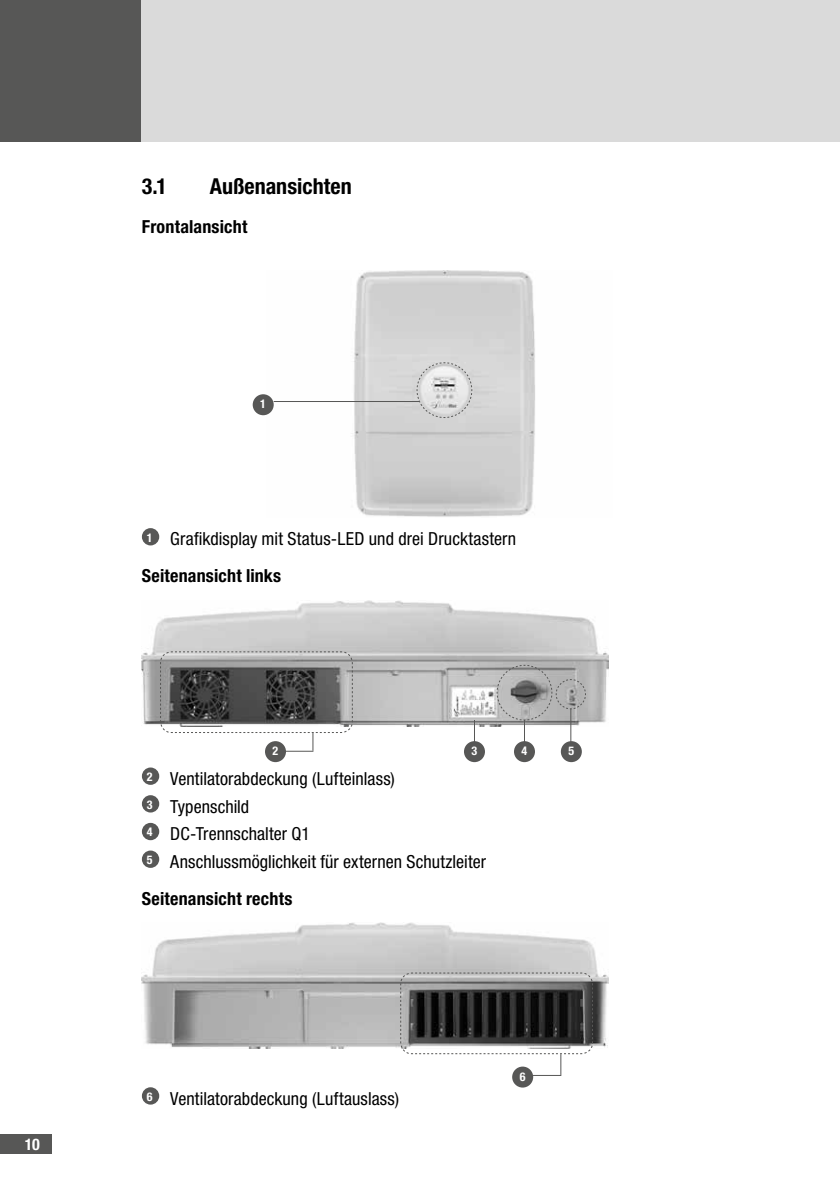
<style>
.page{position:relative;width:840px;height:1191px;background:#fff}
.page>*{position:absolute;margin:0;border:0;box-sizing:border-box;transform-origin:0 0}
.t1{font:700 condensed 22px "Helvetica Neue LT Std";letter-spacing:.005em;color:#000}
.t2{font:condensed 18px/27.6px "Helvetica Neue LT Std";letter-spacing:.005em;color:#000}
.t3{font:700 condensed 18px "Helvetica Neue LT Std";letter-spacing:.01em;color:#000}
.t4{font:700 condensed 16px "Helvetica Neue LT Std";color:#fff}
.t5{font:700 condensed 12px "Helvetica Neue LT Std";color:#fff}
.s1{font-weight:700}
</style>
<div class="page">
<div style="left:0;top:0;width:142px;height:142px;background:#575756"></div>
<div style="left:142px;top:0;width:697px;height:142px;background:#dadada"></div>
<div style="left:0;top:1134px;width:51px;height:20px;background:#575756"></div>
<img style="left:266px;top:270px;width:269px;height:247px">
<div style="left:252px;top:394px;width:21px;height:21px;background:#575756;border-radius:50%"></div>
<svg style="left:416px;top:362px;width:56px;height:56px;background:#d5d5d5"></svg>
<hr style="left:273px;top:401px;width:146px;height:1px;background:#575756">
<div style="left:142px;top:528px;width:17px;height:17px;background:#575756;border-radius:50%"></div>
<img style="left:142px;top:600px;width:465px;height:126px">
<div style="left:513px;top:741px;width:21px;height:21px;background:#575756;border-radius:50%"></div>
<div style="left:463px;top:741px;width:21px;height:21px;background:#575756;border-radius:50%"></div>
<div style="left:265px;top:741px;width:21px;height:21px;background:#575756;border-radius:50%"></div>
<div style="left:560px;top:741px;width:21px;height:21px;background:#575756;border-radius:50%"></div>
<svg style="left:159px;top:651px;width:194px;height:100px"></svg>
<svg style="left:496px;top:664px;width:90px;height:79px"></svg>
<div style="left:142px;top:767px;width:17px;height:18px;background:#575756;border-radius:50%"></div>
<div style="left:142px;top:795px;width:17px;height:17px;background:#575756;border-radius:50%"></div>
<div style="left:142px;top:823px;width:17px;height:17px;background:#575756;border-radius:50%"></div>
<div style="left:142px;top:850px;width:17px;height:18px;background:#575756;border-radius:50%"></div>
<img style="left:142px;top:922px;width:465px;height:127px">
<div style="left:512px;top:1066px;width:21px;height:21px;background:#575756;border-radius:50%"></div>
<svg style="left:399px;top:972px;width:194px;height:104px"></svg>
<div style="left:142px;top:1087px;width:17px;height:17px;background:#575756;border-radius:50%"></div>
<p class="t4" style="left:25px;top:1134px;width:16px">10</p>
<p class="t1" style="left:142px;top:173px;width:27px">3.1</p>
<p class="t1" style="left:210px;top:173px;width:143px">Außenansichten</p>
<p class="t3" style="left:142px;top:216px;width:107px">Frontalansicht</p>
<p class="t5" style="left:260px;top:397px;width:7px">1</p>
<p class="t2" style="left:142px;top:520px;width:375px;line-height:37px"><sup>1</sup> Grafikdisplay mit Status-LED und drei Drucktastern<br><span class="s1">Seitenansicht links</span></p>
<p class="t5" style="left:272px;top:743px;width:7px">2</p>
<p class="t5" style="left:471px;top:743px;width:7px">3</p>
<p class="t5" style="left:521px;top:743px;width:7px">4</p>
<p class="t5" style="left:568px;top:743px;width:7px">5</p>
<p class="t2" style="left:147px;top:764px;width:340px"><sup>2</sup> Ventilatorabdeckung (Lufteinlass)<br><sup>3</sup> Typenschild<br><sup>4</sup> DC-Trennschalter Q1<br><sup>5</sup> Anschlussmöglichkeit für externen Schutzleiter</p>
<p class="t3" style="left:142px;top:887px;width:152px">Seitenansicht rechts</p>
<p class="t2" style="left:147px;top:1084px;width:253px"><sup>6</sup> Ventilatorabdeckung (Luftauslass)</p>
<p class="t5" style="left:519px;top:1069px;width:7px">6</p>
</div>
